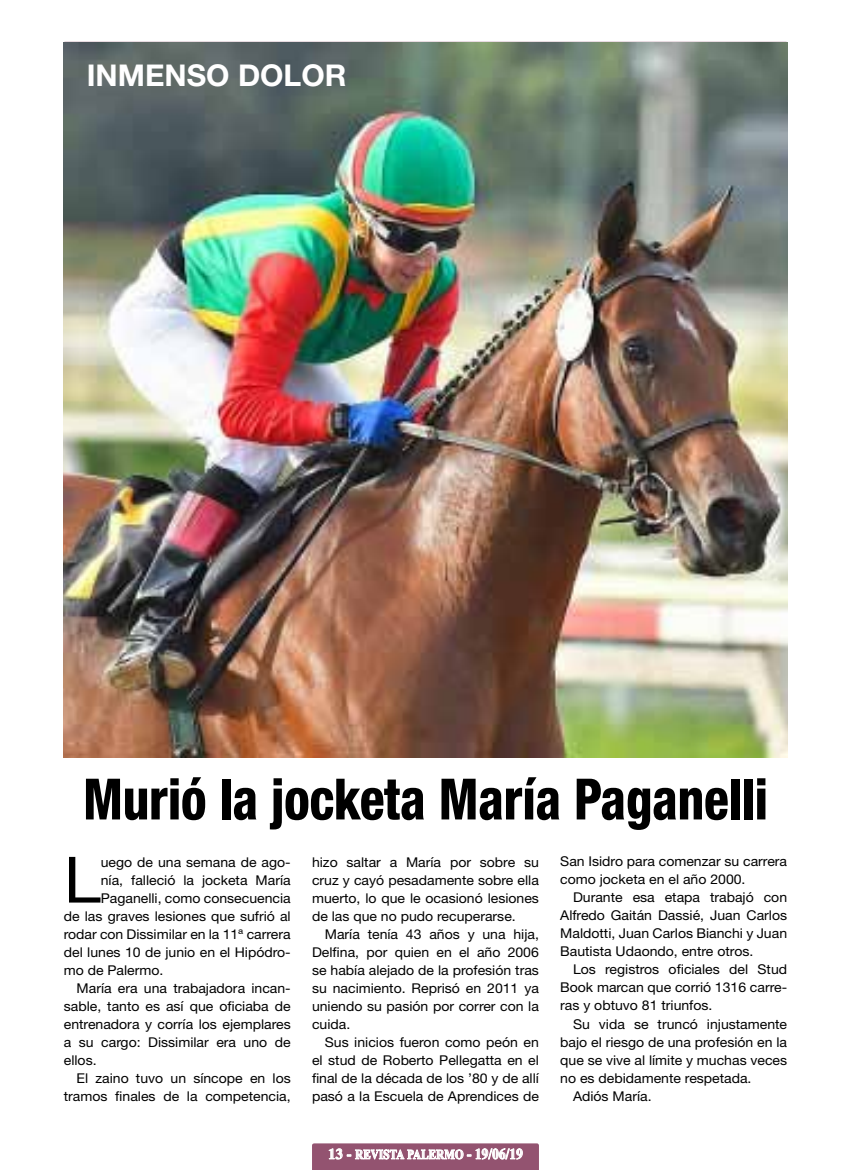
<style>
.page{position:relative;width:851px;height:1170px;background:#fff}
.page>*{position:absolute;margin:0;border:0;box-sizing:border-box;transform-origin:0 0}
.t1{font:63.9px "Helvetica Neue LT Std";color:#000;scale:1.04 1}
.t2{font:800 condensed 57px "Helvetica Neue LT Std";letter-spacing:-.005em;color:#000;scale:.9 1}
.t3{font:700 30px "Helvetica Neue LT Std";color:#fff}
.t4{font:13.5px/18px "Helvetica Neue LT Std";color:#000;text-align:justify;scale:1.04 1}
.t5{font:700 13.5px "Times New Roman";color:#fff;scale:.83 1}
.s1{font-size:15px}
</style>
<div class="page">
<hr style="left:65px;top:42px;width:721px;height:1px;background:#935370">
<svg style="left:312px;top:1143px;width:227px;height:26px;background:#a67189"></svg>
<img style="left:64px;top:43px;width:723px;height:714px">
<h3 class="t3" style="left:87px;top:57px;width:261px">INMENSO DOLOR</h3>
<h2 class="t2" style="left:83px;top:763px;width:762px">Murió la jocketa María Paganelli</h2>
<h1 class="t1" style="left:64px;top:841px;width:37px">L</h1>
<p class="t4" style="left:101px;top:852px;width:184px">uego de una semana de ago-</p>
<p class="t4" style="left:560px;top:852px;width:220px">San Isidro para comenzar su carrera como jocketa en el año 2000.</p>
<p class="t4" style="left:560px;top:888px;width:220px;text-indent:13px">Durante esa etapa trabajó con Alfredo Gaitán Dassié, Juan Carlos Maldotti, Juan Carlos Bianchi y Juan Bautista Udaondo, entre otros.</p>
<p class="t4" style="left:560px;top:960px;width:220px;text-indent:13px">Los registros oficiales del Stud Book marcan que corrió 1316 carre&shy;ras y obtuvo 81 triunfos.</p>
<p class="t4" style="left:573px;top:1014px;width:207px">Su vida se truncó injustamente</p>
<p class="t4" style="left:560px;top:1032px;width:220px">bajo el riesgo de una profesión en la</p>
<p class="t4" style="left:560px;top:1050px;width:220px">que se vive al límite y muchas veces</p>
<p class="t4" style="left:560px;top:1068px;width:185px">no es debidamente respetada.</p>
<p class="t4" style="left:573px;top:1086px;width:77px">Adiós María.</p>
<p class="t4" style="left:312px;top:852px;width:220px">hizo saltar a María por sobre su cruz y cayó pesadamente sobre ella muerto, lo que le ocasionó lesiones de las que no pudo recuperarse.</p>
<p class="t4" style="left:312px;top:924px;width:220px;text-indent:13px">María tenía 43 años y una hija, Delfina, por quien en el año 2006 se había alejado de la profesión tras su nacimiento. Reprisó en 2011 ya uniendo su pasión por correr con la cuida.</p>
<p class="t4" style="left:312px;top:1032px;width:220px;text-indent:13px">Sus inicios fueron como peón en el stud de Roberto Pellegatta en el final de la década de los ’80 y de allí pasó a la Escuela de Aprendices de</p>
<p class="t4" style="left:101px;top:870px;width:184px">nía, falleció la jocketa María</p>
<p class="t4" style="left:101px;top:888px;width:184px">Paganelli, como consecuencia</p>
<p class="t4" style="left:64px;top:906px;width:220px">de las graves lesiones que sufrió al</p>
<p class="t4" style="left:64px;top:924px;width:220px">rodar con Dissimilar en la 11ª carrera</p>
<p class="t4" style="left:64px;top:942px;width:220px">del lunes 10 de junio en el Hipódro-</p>
<p class="t4" style="left:64px;top:960px;width:97px">mo de Palermo.</p>
<p class="t4" style="left:77px;top:978px;width:207px">María era una trabajadora incan-</p>
<p class="t4" style="left:64px;top:996px;width:220px">sable, tanto es así que oficiaba de</p>
<p class="t4" style="left:64px;top:1014px;width:220px">entrenadora y corría los ejemplares</p>
<p class="t4" style="left:64px;top:1032px;width:220px">a su cargo: Dissimilar era uno de</p>
<p class="t4" style="left:64px;top:1050px;width:33px">ellos.</p>
<p class="t4" style="left:77px;top:1068px;width:207px">El zaino tuvo un síncope en los</p>
<p class="t4" style="left:64px;top:1086px;width:220px">tramos finales de la competencia,</p>
<p class="t5" style="left:328px;top:1144px;width:236px"><span class="s1">13 -</span> REVISTA PALERMO <span class="s1">- 19/06/19</span></p>
</div>
